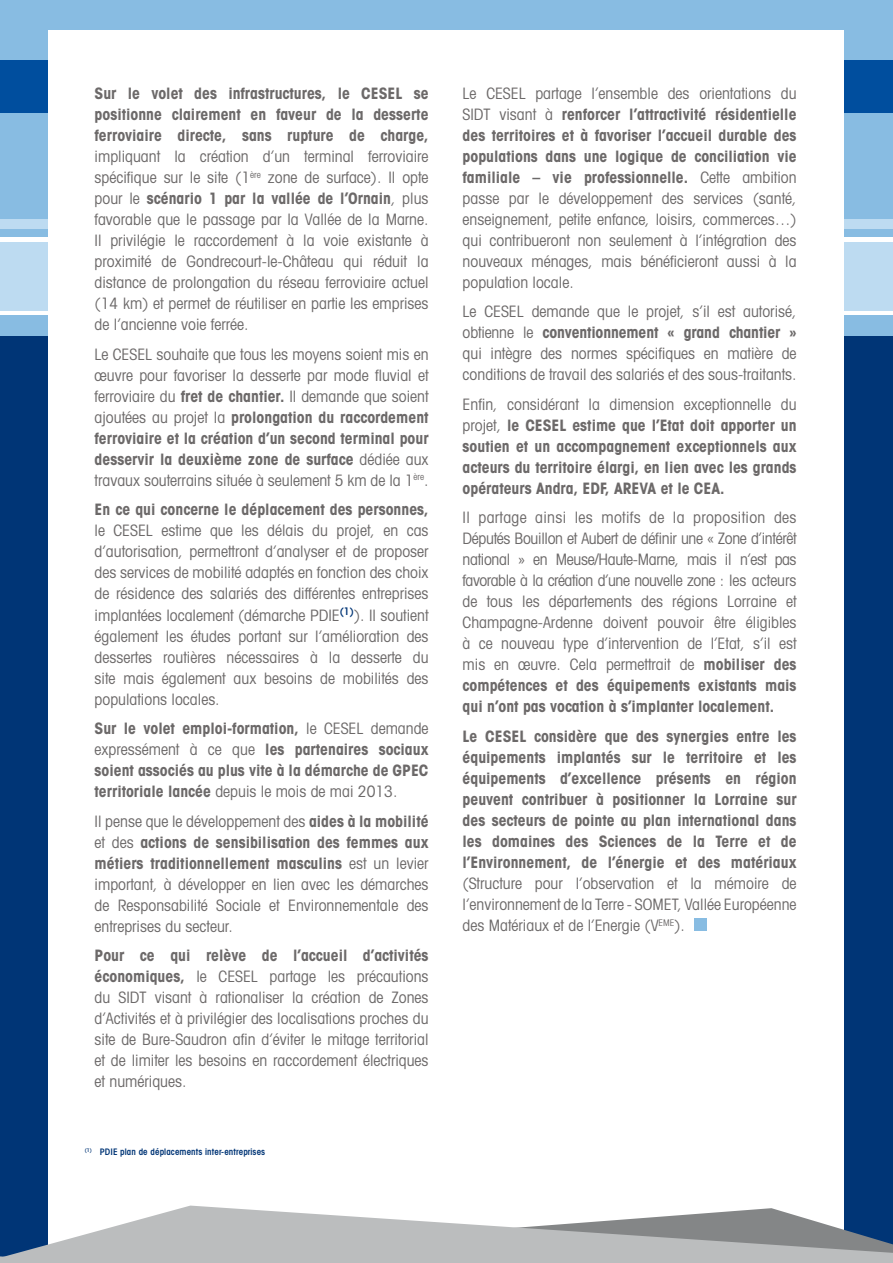
<style>
.page{position:relative;width:893px;height:1263px;background:#fff}
.page>*{position:absolute;margin:0;border:0;box-sizing:border-box;transform-origin:0 0}
.t1{font:condensed 15.75px/21px "Avant Garde";color:#6c6969;text-align:justify}
.t2{font:700 condensed 15.75px/21px "Avant Garde";color:#6c6969;text-align:justify}
.t3{font:600 condensed 9px "Avant Garde";letter-spacing:.01em;color:#003576}
.s1{font-weight:700}
.s2{font-weight:400}
</style>
<div class="page">
<div style="left:0;top:0;width:893px;height:238px;background:#88bce2"></div>
<div style="left:0;top:277px;width:893px;height:986px;background:#003576"></div>
<div style="left:0;top:315px;width:893px;height:20px;background:#88bce2"></div>
<div style="left:0;top:235px;width:893px;height:76px;background:#bddbf1"></div>
<hr style="left:0;top:237px;width:893px;height:4px;background:#fff">
<div style="left:0;top:226px;width:893px;height:11px;background:#88bce2"></div>
<div style="left:0;top:219px;width:893px;height:10px;background:#bddbf1"></div>
<hr style="left:0;top:311px;width:893px;height:4px;background:#fff">
<div style="left:0;top:60px;width:893px;height:53px;background:#004e9e"></div>
<div style="left:49px;top:30px;width:795px;height:1231px;background:#fff"></div>
<svg style="left:0;top:1205px;width:893px;height:58px;fill:#bbbdbe"></svg>
<div style="left:694px;top:918px;width:12px;height:13px;background:#88bce2"></div>
<p class="t2" style="left:95px;top:83px;width:335px">Sur le volet des infrastructures, le CESEL se positionne clairement en faveur de la desserte ferroviaire directe, sans rupture de charge,</p>
<p class="t1" style="left:95px;top:146px;width:335px">impliquant la création d’un terminal ferroviaire spécifique sur le site (1<sup>ère</sup> zone de surface). Il opte pour le <span class="s1">scénario 1 par la vallée de l’Ornain</span>, plus favorable que le passage par la Vallée de la Marne.<br>Il privilégie le raccordement à la voie existante à proximité de Gondrecourt-le-Château qui réduit la distance de prolongation du réseau ferroviaire actuel (14 km) et permet de réutiliser en partie les emprises de l’ancienne voie ferrée.</p>
<p class="t1" style="left:95px;top:343px;width:335px">Le CESEL souhaite que tous les moyens soient mis en œuvre pour favoriser la desserte par mode fluvial et ferroviaire du <span class="s1">fret de chantier.</span> Il demande que soient ajoutées au projet la <span class="s1">prolongation du raccordement ferroviaire et la création d’un second terminal pour desservir la deuxième zone de surface</span> dédiée aux travaux souterrains située à seulement 5 km de la 1<sup>ère</sup>.</p>
<p class="t2" style="left:95px;top:499px;width:335px">En ce qui concerne le déplacement des personnes,</p>
<p class="t1" style="left:95px;top:520px;width:335px">le CESEL estime que les délais du projet, en cas d’autorisation, permettront d’analyser et de proposer des services de mobilité adaptés en fonction des choix de résidence des salariés des différentes entreprises implantées localement (démarche PDIE<sup>(1)</sup>). Il soutient également les études portant sur l’amélioration des dessertes routières nécessaires à la desserte du site mais également aux besoins de mobilités des populations locales.</p>
<p class="t2" style="left:95px;top:718px;width:335px">Sur le volet emploi-formation, <span class="s2">le CESEL demande expressément à ce que</span> les partenaires sociaux soient associés au plus vite à la démarche de GPEC territoriale lancée <span class="s2">depuis le mois de mai 2013.</span></p>
<p class="t1" style="left:95px;top:810px;width:335px">Il pense que le développement des <span class="s1">aides à la mobilité </span>et des <span class="s1">actions de sensibilisation des femmes aux métiers traditionnellement masculins</span> est un levier important, à développer en lien avec les démarches de Responsabilité Sociale et Environnementale des entreprises du secteur.</p>
<p class="t1" style="left:95px;top:945px;width:335px"><span class="s1">Pour ce qui relève de l’accueil d’activités économiques,</span> le CESEL partage les précautions du SIDT visant à rationaliser la création de Zones d’Activités et à privilégier des localisations proches du site de Bure-Saudron afin d’éviter le mitage territorial et de limiter les besoins en raccordement électriques et numériques.</p>
<p class="t3" style="left:85px;top:1146px;width:182px"><sup>(1)</sup> PDIE plan de déplacements inter-entreprises</p>
<p class="t1" style="left:463px;top:82px;width:335px">Le CESEL partage l’ensemble des orientations du SIDT visant à <span class="s1">renforcer l’attractivité résidentielle des territoires et à favoriser l’accueil durable des populations dans une logique de conciliation vie familiale – vie professionnelle.</span> Cette ambition passe par le développement des services (santé, enseignement, petite enfance, loisirs, commerces…) qui contribueront non seulement à l’intégration des nouveaux ménages, mais bénéficieront aussi à la population locale.</p>
<p class="t1" style="left:463px;top:301px;width:335px">Le CESEL demande que le projet, s’il est autorisé, obtienne le <span class="s1">conventionnement « grand chantier » </span>qui intègre des normes spécifiques en matière de conditions de travail des salariés et des sous-traitants.</p>
<p class="t2" style="left:463px;top:393px;width:336px"><span class="s2">Enfin, considérant la dimension exceptionnelle du projet,</span> le CESEL estime que l’Etat doit apporter un soutien et un accompagnement exceptionnels aux acteurs du territoire élargi, en lien avec les grands opérateurs Andra, EDF, AREVA et le CEA.</p>
<p class="t1" style="left:463px;top:507px;width:335px">Il partage ainsi les motifs de la proposition des Députés Bouillon et Aubert de définir une « Zone d’intérêt national » en Meuse/Haute-Marne, mais il n’est pas favorable à la création d’une nouvelle zone : les acteurs de tous les départements des régions Lorraine et Champagne-Ardenne doivent pouvoir être éligibles à ce nouveau type d’intervention de l’Etat, s’il est mis en œuvre. Cela permettrait de <span class="s1">mobiliser des compétences et des équipements existants mais qui n’ont pas vocation à s’implanter localement.</span></p>
<p class="t2" style="left:463px;top:725px;width:335px">Le CESEL considère que des synergies entre les équipements implantés sur le territoire et les équipements d’excellence présents en région peuvent contribuer à positionner la Lorraine sur des secteurs de pointe au plan international dans les domaines des Sciences de la Terre et de l’Environnement, de l’énergie et des matériaux</p>
<p class="t1" style="left:463px;top:872px;width:335px">(Structure pour l’observation et la mémoire de l’environnement de la Terre - SOMET, Vallée Européenne des Matériaux et de l’Energie (V<sup>EME</sup>).</p>
</div>
